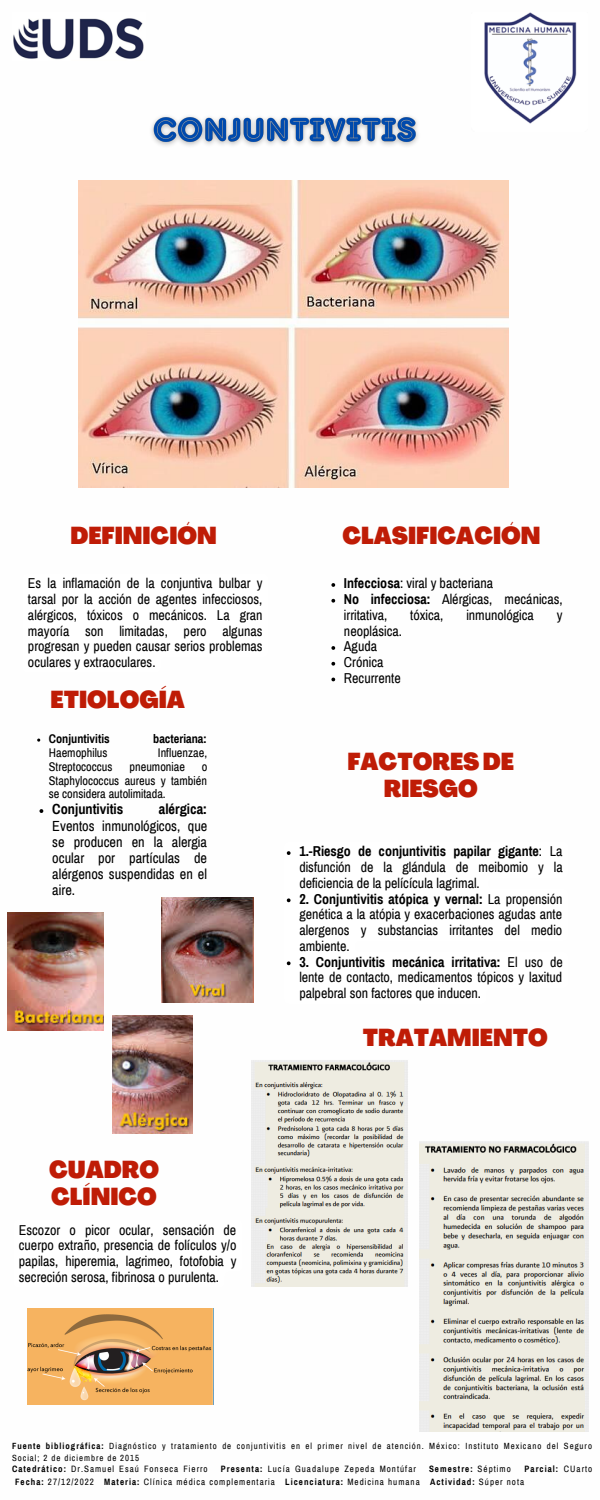
<style>
.page{position:relative;width:600px;height:1500px;background:#fff}
.page>*{position:absolute;margin:0;border:0;box-sizing:border-box;transform-origin:0 0}
.t1{font:900 condensed 24px/27px "Agrandir";color:#bf1c06;text-align:center}
.t2{font:14.3px/16.1px "Archivo Narrow";color:#000;text-align:justify}
.t3{font:700 14.3px "Archivo Narrow";color:#000}
.t4{font:14px/15.8px "Archivo Narrow";color:#000;text-align:justify}
.t5{font:12.3px/13.8px "Archivo Narrow";color:#000;text-align:justify}
.t6{font:700 12.3px "Archivo Narrow";color:#000}
.t7{font:9px "Archivo Narrow";letter-spacing:.115em;color:#000}
.t8{font:700 9px "Archivo Narrow";letter-spacing:.115em;color:#000}
.t9{font:8.8px/11.7px "Archivo Narrow";letter-spacing:.115em;color:#000}
.s1{font-weight:700}
.s2{font-weight:400}
</style>
<div class="page">
<img style="left:79px;top:181px;width:429px;height:307px">
<img style="left:13px;top:18px;width:131px;height:42px">
<img style="left:484px;top:13px;width:93px;height:111px">
<img style="left:28px;top:1308px;width:186px;height:97px">
<img style="left:161px;top:898px;width:93px;height:104px">
<img style="left:112px;top:1015px;width:80px;height:118px">
<img style="left:7px;top:913px;width:96px;height:118px">
<img style="left:419px;top:1141px;width:170px;height:290px">
<svg style="left:287px;top:851px;width:4px;height:4px"></svg>
<svg style="left:287px;top:898px;width:4px;height:4px"></svg>
<svg style="left:287px;top:961px;width:4px;height:4px"></svg>
<img style="left:151px;top:116px;width:267px;height:30px">
<svg style="left:331px;top:583px;width:4px;height:4px"></svg>
<svg style="left:331px;top:599px;width:4px;height:4px"></svg>
<svg style="left:331px;top:646px;width:4px;height:4px"></svg>
<svg style="left:331px;top:662px;width:4px;height:4px"></svg>
<svg style="left:331px;top:678px;width:4px;height:3px"></svg>
<svg style="left:40px;top:809px;width:3px;height:4px"></svg>
<img style="left:251px;top:1060px;width:157px;height:226px">
<h1 class="t1" style="left:70px;top:525px;width:148px">DEFINICIÓN</h1>
<h1 class="t1" style="left:342px;top:525px;width:200px">CLASIFICACIÓN</h1>
<p class="t4" style="left:28px;top:576px;width:236px">Es la inflamación de la conjuntiva bulbar y tarsal por la acción de agentes infecciosos, alérgicos, tóxicos o mecánicos. La gran mayoría son limitadas, pero algunas progresan y pueden causar serios problemas oculares y extraoculares.</p>
<h1 class="t1" style="left:51px;top:689px;width:136px">ETIOLOGÍA</h1>
<p class="t6" style="left:49px;top:732px;width:62px">Conjuntivitis</p>
<p class="t6" style="left:153px;top:732px;width:55px">bacteriana:</p>
<p class="t5" style="left:49px;top:746px;width:60px">Haemophilus</p>
<p class="t5" style="left:158px;top:746px;width:51px">Influenzae,</p>
<p class="t5" style="left:49px;top:760px;width:65px">Streptococcus</p>
<p class="t5" style="left:130px;top:760px;width:57px">pneumoniae</p>
<p class="t5" style="left:49px;top:760px;width:160px;text-indent:153px">o Staphylococcus aureus y también se considera autolimitada.</p>
<p class="t3" style="left:52px;top:802px;width:73px">Conjuntivitis</p>
<p class="t3" style="left:159px;top:802px;width:50px">alérgica:</p>
<p class="t2" style="left:52px;top:818px;width:157px">Eventos inmunológicos, que se producen en la alergia ocular por partículas de alérgenos suspendidas en el aire.</p>
<p class="t4" style="left:344px;top:576px;width:220px;text-align:left"><span class="s1">Infecciosa</span>: viral y bacteriana<br><span class="s1">No infecciosa:</span> Alérgicas, mecánicas, irritativa,</p>
<p class="t4" style="left:410px;top:607px;width:35px">tóxica,</p>
<p class="t4" style="left:466px;top:607px;width:69px">inmunológica</p>
<p class="t4" style="left:557px;top:607px;width:7px">y</p>
<p class="t4" style="left:344px;top:623px;width:60px;text-align:left">neoplásica.<br>Aguda<br>Crónica<br>Recurrente</p>
<h1 class="t1" style="left:348px;top:751px;width:168px">FACTORESDE<br>RIESGO</h1>
<p class="t4" style="left:299px;top:844px;width:265px"><span class="s1">1.-Riesgo de conjuntivitis papilar gigante</span>: La disfunción de la glándula de meibomio y la deficiencia de la pelícícula lagrimal.</p>
<p class="t4" style="left:299px;top:891px;width:265px"><span class="s1">2. Conjuntivitis atópica y vernal:</span> La propensión genética a la atópia y exacerbaciones agudas ante alergenos y substancias irritantes del medio ambiente.</p>
<p class="t4" style="left:299px;top:954px;width:265px"><span class="s1">3. Conjuntivitis mecánica irritativa:</span> El uso de lente de contacto, medicamentos tópicos y laxitud palpebral son factores que inducen.</p>
<h1 class="t1" style="left:363px;top:1027px;width:186px">TRATAMIENTO</h1>
<h1 class="t1" style="left:49px;top:1159px;width:111px;text-align:left">CUADRO<br>CLÍNICO</h1>
<p class="t4" style="left:19px;top:1222px;width:219px">Escozor o picor ocular, sensación de cuerpo extraño, presencia de folículos y/o papilas, hiperemia, lagrimeo, fotofobia y secreción serosa, fibrinosa o purulenta.</p>
<p class="t9" style="left:12px;top:1440px;width:581px"><span class="s1">Fuente bibliográfica:</span> Diagnóstico y tratamiento de conjuntivitis en el primer nivel de atención. México: Instituto Mexicano del Seguro<br>Social; 2 de diciembre de 2015</p>
<p class="t7" style="left:12px;top:1464px;width:197px"><span class="s1">Catedrático:</span> Dr.Samuel Esaú Fonseca Fierro</p>
<p class="t7" style="left:221px;top:1464px;width:197px"><span class="s1">Presenta:</span> Lucía Guadalupe Zepeda Montúfar</p>
<p class="t8" style="left:429px;top:1464px;width:83px">Semestre: <span class="s2">Séptimo</span></p>
<p class="t8" style="left:525px;top:1464px;width:69px">Parcial: <span class="s2">CUarto</span></p>
<p class="t7" style="left:15px;top:1477px;width:511px"><span class="s1">Fecha:</span> 27/12/2022 <span class="s1">Materia:</span> Clínica médica complementaria <span class="s1">Licenciatura:</span> Medicina humana <span class="s1">Actividad:</span> Súper nota</p>
</div>
